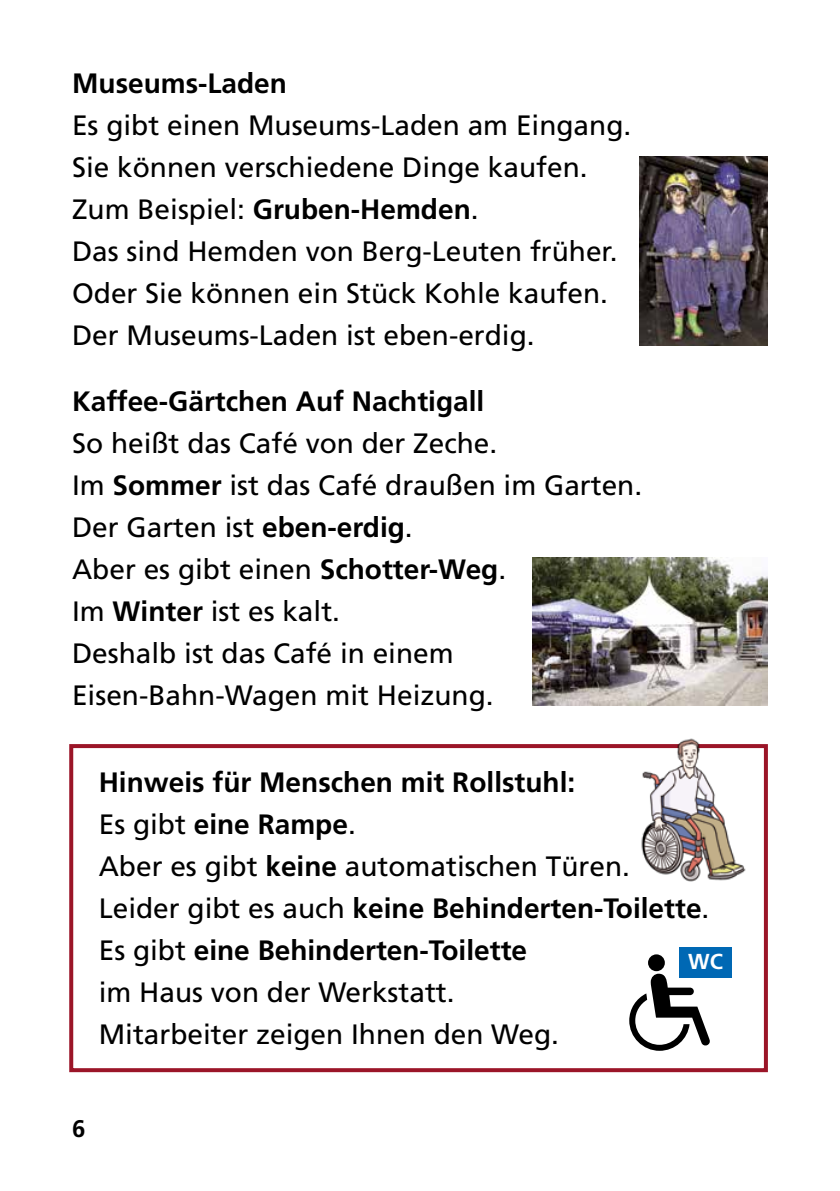
<style>
.page{position:relative;width:840px;height:1191px;background:#fff}
.page>*{position:absolute;margin:0;border:0;box-sizing:border-box;transform-origin:0 0}
.t1{font:28px/42px "Frutiger LT";color:#000}
.t2{font:700 28px "Frutiger LT";color:#000}
.t3{font:700 24px "Frutiger LT";color:#000}
.t4{font:700 21.6px "Frutiger LT";color:#fff}
.s1{font-weight:700}
</style>
<div class="page">
<img style="left:639px;top:156px;width:128px;height:190px">
<img style="left:532px;top:557px;width:235px;height:148px">
<div style="left:69px;top:744px;width:698px;height:328px;border:4px solid #9b1528"></div>
<div style="left:647px;top:954px;width:17px;height:17px;background:#000;border-radius:50%"></div>
<svg style="left:629px;top:973px;width:81px;height:77px"></svg>
<div style="left:679px;top:946px;width:52px;height:31px;background:#0068b4"></div>
<img style="left:638px;top:738px;width:110px;height:144px">
<p class="t2" style="left:72px;top:67px;width:216px">Museums-Laden</p>
<p class="t1" style="left:72px;top:104px;width:560px">Es gibt einen Museums-Laden am Eingang.<br>Sie können verschiedene Dinge kaufen.<br>Zum Beispiel: <span class="s1">Gruben-Hemden</span>.<br>Das sind Hemden von Berg-Leuten früher.<br>Oder Sie können ein Stück Kohle kaufen.<br>Der Museums-Laden ist eben-erdig.</p>
<p class="t2" style="left:72px;top:385px;width:413px">Kaffee-Gärtchen Auf Nachtigall</p>
<p class="t1" style="left:72px;top:422px;width:571px">So heißt das Café von der Zeche.<br>Im <span class="s1">Sommer</span> ist das Café draußen im Garten.<br>Der Garten ist <span class="s1">eben-erdig</span>.<br>Aber es gibt einen <span class="s1">Schotter-Weg</span>.<br>Im <span class="s1">Winter</span> ist es kalt.<br>Deshalb ist das Café in einem<br>Eisen-Bahn-Wagen mit Heizung.</p>
<p class="t1" style="left:99px;top:761px;width:611px"><span class="s1">Hinweis für Menschen mit Rollstuhl:<br></span>Es gibt <span class="s1">eine Rampe</span>.<br>Aber es gibt <span class="s1">keine</span> automatischen Türen.<br>Leider gibt es auch <span class="s1">keine Behinderten-Toilette</span>.<br>Es gibt <span class="s1">eine Behinderten-Toilette<br></span>im Haus von der Werkstatt.<br>Mitarbeiter zeigen Ihnen den Weg.</p>
<p class="t4" style="left:687px;top:949px;width:36px">WC</p>
<p class="t3" style="left:72px;top:1114px;width:15px">6</p>
</div>
